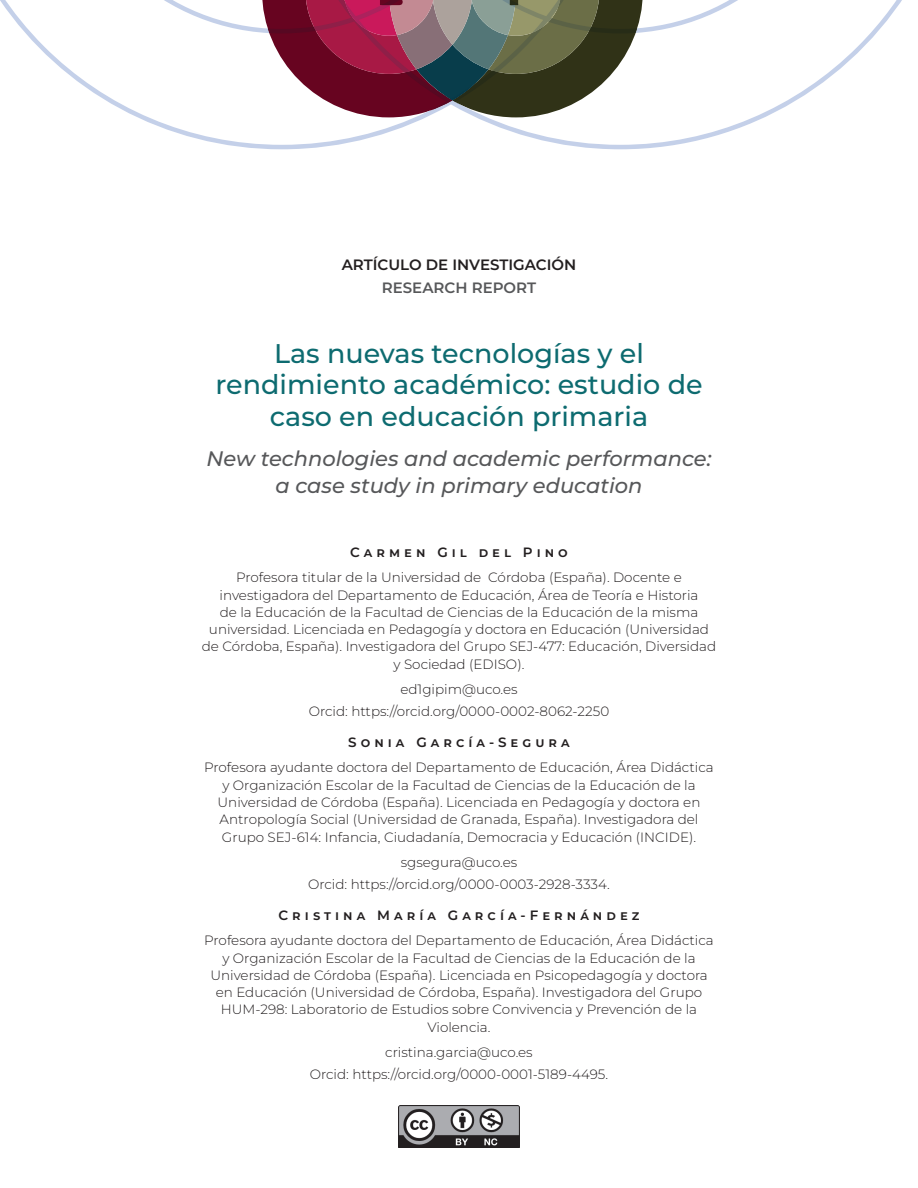
<style>
.page{position:relative;width:918px;height:1188px;background:#fff}
.page>*{position:absolute;margin:0;border:0;box-sizing:border-box;transform-origin:0 0}
.t1{font:500 27px/31.5px "Montserrat";color:#0d6b70;text-align:center}
.t2{font:italic 500 21px/27px "Montserrat";color:#57585a;text-align:center}
.t3{font:600 15px "Montserrat";color:#231f20}
.t4{font:600 15px "Montserrat";color:#57585a}
.t5{font:300 13.5px/17.2px "Montserrat";color:#231f20;text-align:center}
.t6{font:600 13.5px "Montserrat";letter-spacing:.3em;color:#231f20}
</style>
<div class="page">
<svg style="left:0;top:0;width:902px;height:149px"></svg>
<svg style="left:262px;top:0;width:381px;height:117px"></svg>
<img style="left:398px;top:1105px;width:122px;height:43px">
<p class="t3" style="left:342px;top:254px;width:236px">ARTÍCULO DE INVESTIGACIÓN</p>
<p class="t4" style="left:382px;top:278px;width:156px">RESEARCH REPORT</p>
<h1 class="t1" style="left:215px;top:336px;width:489px">Las nuevas tecnologías y el rendimiento académico: estudio de caso en educación primaria</h1>
<h2 class="t2" style="left:207px;top:444px;width:506px">New technologies and academic performance: a case study in primary education</h2>
<p class="t6" style="left:350px;top:543px;width:219px">Carmen Gil del Pino</p>
<p class="t5" style="left:202px;top:569px;width:516px">Profesora titular de la Universidad de Córdoba (España). Docente e investigadora del Departamento de Educación, Área de Teoría e Historia<br>de la Educación de la Facultad de Ciencias de la Educación de la misma universidad. Licenciada en Pedagogía y doctora en Educación (Universidad de Córdoba, España). Investigadora del Grupo SEJ-477: Educación, Diversidad y Sociedad (EDISO).</p>
<p class="t5" style="left:309px;top:679px;width:302px;line-height:21.5px">ed1gipim@uco.es<br>Orcid: https://orcid.org/0000-0002-8062-2250</p>
<p class="t6" style="left:348px;top:733px;width:223px">Sonia García-Segura</p>
<p class="t5" style="left:204px;top:759px;width:511px">Profesora ayudante doctora del Departamento de Educación, Área Didáctica y Organización Escolar de la Facultad de Ciencias de la Educación de la Universidad de Córdoba (España). Licenciada en Pedagogía y doctora en Antropología Social (Universidad de Granada, España). Investigadora del Grupo SEJ-614: Infancia, Ciudadanía, Democracia y Educación (INCIDE).</p>
<p class="t5" style="left:308px;top:851px;width:303px;line-height:21.5px">sgsegura@uco.es<br>Orcid: https://orcid.org/0000-0003-2928-3334.</p>
<p class="t6" style="left:279px;top:906px;width:362px">Cristina María García-Fernández</p>
<p class="t5" style="left:204px;top:932px;width:511px">Profesora ayudante doctora del Departamento de Educación, Área Didáctica y Organización Escolar de la Facultad de Ciencias de la Educación de la Universidad de Córdoba (España). Licenciada en Psicopedagogía y doctora en Educación (Universidad de Córdoba, España). Investigadora del Grupo HUM-298: Laboratorio de Estudios sobre Convivencia y Prevención de la Violencia.</p>
<p class="t5" style="left:310px;top:1041px;width:300px;line-height:21.5px">cristina.garcia@uco.es<br>Orcid: https://orcid.org/0000-0001-5189-4495.</p>
</div>
